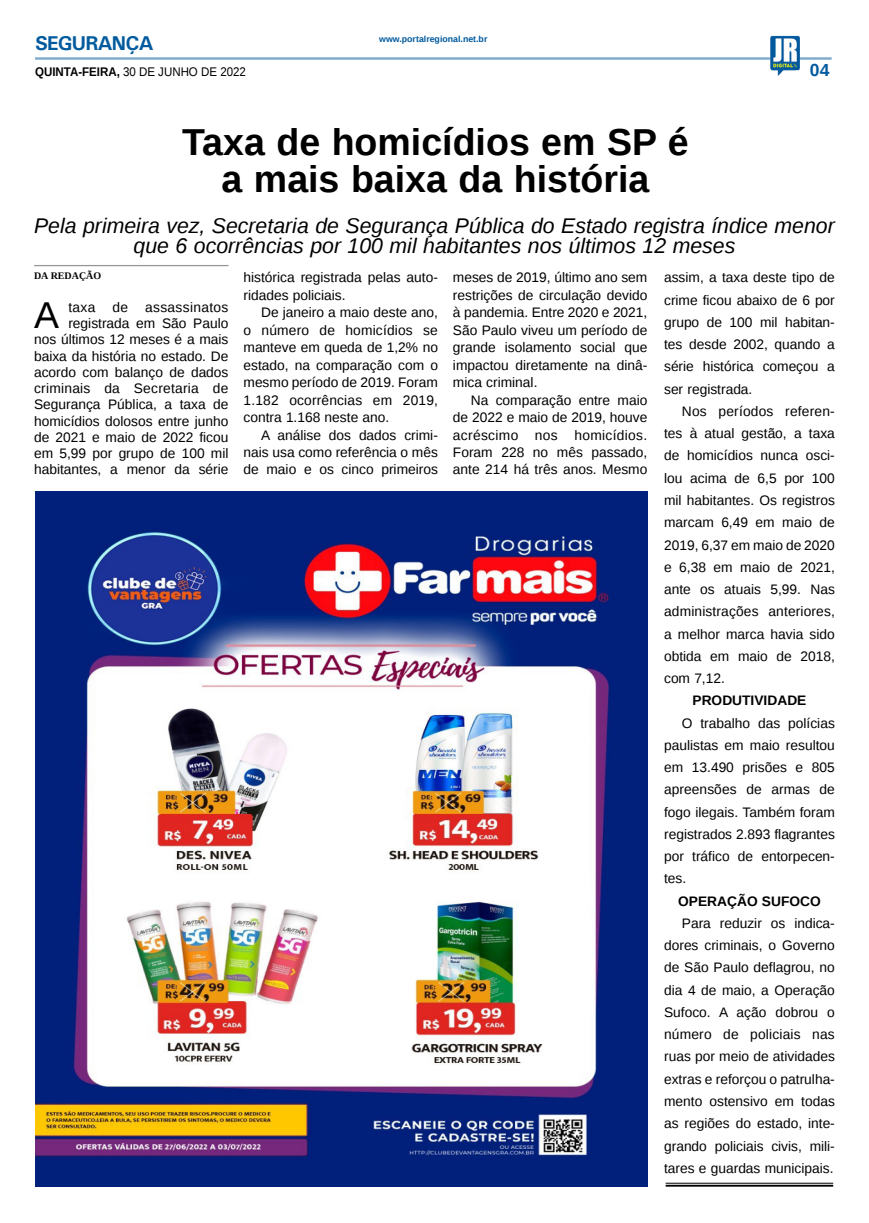
<style>
.page{position:relative;width:869px;height:1223px;background:#fff}
.page>*{position:absolute;margin:0;border:0;box-sizing:border-box;transform-origin:0 0}
.TÍTULO{font:700 37.5px/37.5px "Liberation Sans";color:#000;text-align:center}
.MATÉRIA{font:37.38px "Liberation Sans";color:#000}
.LINHA_FINA{font:italic 21.25px/20px "Liberation Sans";color:#000;text-align:center}
.TITULO_PG{font:700 20px "Univers";letter-spacing:-.04em;color:#005a9e}
.TÍTULO-2{font:700 17.5px "Liberation Sans";color:#005a9e}
.MATÉRIA-2{font:13.75px/22.2px "Liberation Sans";color:#000;text-align:justify}
.MATÉRIA-3{font:700 13.75px "Liberation Sans";color:#000}
.DATA_PG{font:12.5px "Liberation Sans";color:#000;scale:.92 1}
.CRÉDITO_NOME{font:700 10px "Liberation Serif";color:#000}
.DATA_PG-2{font:700 8.75px "Liberation Sans";color:#005a9e}
.s1{font-weight:700}
</style>
<div class="page">
<hr style="left:35px;top:57px;width:796px;height:3px;background:#005a9e">
<img style="left:769px;top:36px;width:30px;height:40px">
<img style="left:35px;top:491px;width:612px;height:695px">
<hr style="left:665px;top:1182px;width:167px;height:1px;background:#000">
<hr style="left:665px;top:1184px;width:167px;height:2px;background:#000">
<hr style="left:34px;top:265px;width:194px;height:1px;background:#939598">
<p class="TITULO_PG" style="left:35px;top:31px;width:120px">SEGURANÇA</p>
<p class="DATA_PG" style="left:35px;top:65px;width:230px"><span class="s1">QUINTA-FEIRA,</span> 30 DE JUNHO DE 2022</p>
<p class="DATA_PG-2" style="left:379px;top:33px;width:110px">www.portalregional.net.br</p>
<p class="TÍTULO-2" style="left:809px;top:58px;width:21px">04</p>
<p class="TÍTULO" style="left:182px;top:122px;width:508px">Taxa de homicídios em SP é a mais baixa da história</p>
<p class="LINHA_FINA" style="left:34px;top:216px;width:801px">Pela primeira vez, Secretaria de Segurança Pública do Estado registra índice menor que 6 ocorrências por 100 mil habitantes nos últimos 12 meses</p>
<p class="CRÉDITO_NOME" style="left:34px;top:269px;width:69px">DA REDAÇÃO</p>
<p class="MATÉRIA" style="left:34px;top:294px;width:26px">A</p>
<p class="MATÉRIA-2" style="left:243px;top:269px;width:196px;line-height:17.5px">histórica registrada pelas auto&shy;ridades policiais.</p>
<p class="MATÉRIA-2" style="left:243px;top:304px;width:196px;line-height:17.5px;text-indent:18px">De janeiro a maio deste ano, o número de homicídios se manteve em queda de 1,2% no estado, na comparação com o mesmo período de 2019. Foram 1.182 ocorrências em 2019, contra 1.168 neste ano.</p>
<p class="MATÉRIA-2" style="left:243px;top:426px;width:196px;line-height:17.5px;text-indent:18px">A análise dos dados crimi&shy;nais usa como referência o mês de maio e os cinco primeiros</p>
<p class="MATÉRIA-2" style="left:453px;top:269px;width:196px;line-height:17.5px">meses de 2019, último ano sem restrições de circulação devido à pandemia. Entre 2020 e 2021, São Paulo viveu um período de grande isolamento social que impactou diretamente na dinâ&shy;mica criminal.</p>
<p class="MATÉRIA-2" style="left:453px;top:391px;width:196px;line-height:17.5px;text-indent:18px">Na comparação entre maio de 2022 e maio de 2019, houve acréscimo nos homicídios.<br>Foram 228 no mês passado, ante 214 há três anos. Mesmo</p>
<p class="MATÉRIA-2" style="left:663px;top:267px;width:172px">assim, a taxa deste tipo de crime ficou abaixo de 6 por grupo de 100 mil habitan&shy;tes desde 2002, quando a série histórica começou a ser registrada.</p>
<p class="MATÉRIA-2" style="left:663px;top:400px;width:172px;text-indent:18px">Nos períodos referen&shy;tes à atual gestão, a taxa de homicídios nunca osci&shy;lou acima de 6,5 por 100 mil habitantes. Os registros marcam 6,49 em maio de 2019, 6,37 em maio de 2020 e 6,38 em maio de 2021, ante os atuais 5,99. Nas administrações anteriores, a melhor marca havia sido obtida em maio de 2018, com 7,12.</p>
<p class="MATÉRIA-3" style="left:692px;top:691px;width:115px">PRODUTIVIDADE</p>
<p class="MATÉRIA-2" style="left:663px;top:712px;width:172px;text-indent:18px">O trabalho das polícias paulistas em maio resultou em 13.490 prisões e 805 apreensões de armas de fogo ilegais. Também foram registrados 2.893 flagrantes por tráfico de entorpecen&shy;tes.</p>
<p class="MATÉRIA-3" style="left:678px;top:891px;width:144px">OPERAÇÃO SUFOCO</p>
<p class="MATÉRIA-2" style="left:663px;top:912px;width:172px;text-indent:18px">Para reduzir os indica&shy;dores criminais, o Governo de São Paulo deflagrou, no dia 4 de maio, a Operação Sufoco. A ação dobrou o número de policiais nas ruas por meio de atividades extras e reforçou o patrulha&shy;mento ostensivo em todas as regiões do estado, inte&shy;grando policiais civis, mili&shy;tares e guardas municipais.</p>
<p class="MATÉRIA-2" style="left:34px;top:299px;width:196px;line-height:16.2px;text-align:right">taxa de assassinatos registrada em São Paulo<br>nos últimos 12 meses é a mais baixa da história no estado. De acordo com balanço de dados criminais da Secretaria de<br>Segurança Pública, a taxa de homicídios dolosos entre junho de 2021 e maio de 2022 ficou em 5,99 por grupo de 100 mil habitantes, a menor da série</p>
</div>
